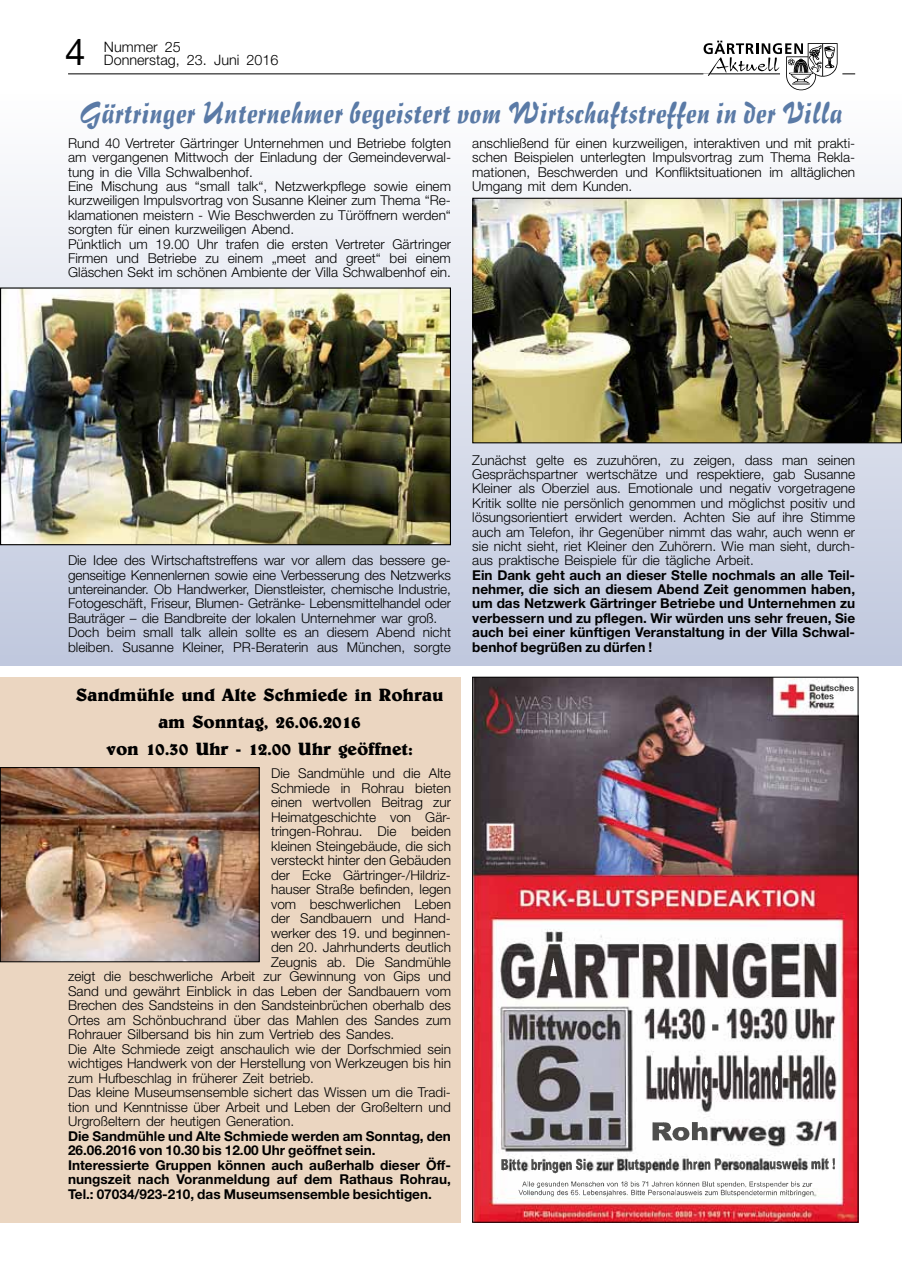
<style>
.page{position:relative;width:902px;height:1280px;background:#fff}
.page>*{position:absolute;margin:0;border:0;box-sizing:border-box;transform-origin:0 0}
.t1{font:36.75px "Helvetica Neue";color:#000}
.t2{font:33px "Impuls BT";color:#5a7aa6}
.t3{font:700 18px/27.2px "Belwe";letter-spacing:-.01em;color:#000;text-align:center}
.t4{font:300 14.4px/13.5px "Helvetica Neue";color:#000}
.t5{font:300 13.65px/14.4px "Helvetica Neue";color:#000}
.t6{font:700 13.65px/14.4px "Helvetica Neue";color:#000;text-align:justify}
</style>
<div class="page">
<hr style="left:68px;top:73px;width:712px;height:1px;background:#000">
<svg style="left:703px;top:41px;width:152px;height:49px"></svg>
<div style="left:0;top:677px;width:461px;height:545px;background:#ebd6c1"></div>
<div style="left:0;top:94px;width:901px;height:571px;background:linear-gradient(to bottom,#fefefe,#c0c8de)"></div>
<img style="left:2px;top:289px;width:447px;height:254px">
<div style="left:0;top:287px;width:451px;height:258px;border:1px solid #000"></div>
<img style="left:474px;top:200px;width:425px;height:241px">
<div style="left:472px;top:198px;width:429px;height:245px;border:1px solid #000"></div>
<img style="left:2px;top:769px;width:255px;height:191px">
<div style="left:0;top:767px;width:259px;height:195px;border:1px solid #000"></div>
<img style="left:474px;top:679px;width:382px;height:541px">
<img style="left:501px;top:684px;width:351px;height:513px">
<img style="left:551px;top:958px;width:226px;height:132px">
<h1 class="t1" style="left:65px;top:30px;width:22px">4</h1>
<p class="t4" style="left:104px;top:39px;width:176px">Nummer 25<br>Donnerstag, 23. Juni 2016</p>
<h2 class="t2" style="left:80px;top:93px;width:765px">Gärtringer Unternehmer begeistert vom Wirtschaftstreffen in der Villa</h2>
<p class="t5" style="left:68px;top:135px;width:384px">Rund 40 Vertreter Gärtringer Unternehmen und Betriebe folgten am vergangenen Mittwoch der Einladung der Gemeindeverwal&shy;tung in die Villa Schwalbenhof.<br>Eine Mischung aus “small talk“, Netzwerkpflege sowie einem kurzweiligen Impulsvortrag von Susanne Kleiner zum Thema “Re&shy;klamationen meistern - Wie Beschwerden zu Türöffnern werden“ sorgten für einen kurzweiligen Abend.<br>Pünktlich um 19.00 Uhr trafen die ersten Vertreter Gärtringer Firmen und Betriebe zu einem „meet and greet“ bei einem Gläschen Sekt im schönen Ambiente der Villa Schwalbenhof ein.</p>
<p class="t5" style="left:472px;top:136px;width:384px;text-align:justify">anschließend für einen kurzweiligen, interaktiven und mit prakti&shy;schen Beispielen unterlegten Impulsvortrag zum Thema Rekla&shy;mationen, Beschwerden und Konfliktsituationen im alltäglichen Umgang mit dem Kunden.</p>
<p class="t5" style="left:68px;top:553px;width:384px">Die Idee des Wirtschaftstreffens war vor allem das bessere ge&shy;genseitige Kennenlernen sowie eine Verbesserung des Netzwerks untereinander. Ob Handwerker, Dienstleister, chemische Industrie, Fotogeschäft, Friseur, Blumen- Getränke- Lebensmittelhandel oder Bauträger – die Bandbreite der lokalen Unternehmer war groß.<br>Doch beim small talk allein sollte es an diesem Abend nicht bleiben. Susanne Kleiner, PR-Beraterin aus München, sorgte</p>
<h3 class="t3" style="left:76px;top:681px;width:369px">Sandmühle und Alte Schmiede in Rohrau am Sonntag, 26.06.2016<br>von 10.30 Uhr - 12.00 Uhr geöffnet:</h3>
<p class="t5" style="left:271px;top:766px;width:181px">Die Sandmühle und die Alte</p>
<p class="t5" style="left:271px;top:780px;width:181px">Schmiede in Rohrau bieten</p>
<p class="t5" style="left:271px;top:795px;width:181px">einen wertvollen Beitrag zur</p>
<p class="t5" style="left:271px;top:809px;width:181px">Heimatgeschichte von Gär-</p>
<p class="t5" style="left:271px;top:824px;width:181px">tringen-Rohrau. Die beiden</p>
<p class="t5" style="left:271px;top:838px;width:181px">kleinen Steingebäude, die sich</p>
<p class="t5" style="left:271px;top:853px;width:181px">versteckt hinter den Gebäuden</p>
<p class="t5" style="left:271px;top:867px;width:181px">der Ecke Gärtringer-/Hildriz-</p>
<p class="t5" style="left:271px;top:882px;width:181px">hauser Straße befinden, legen</p>
<p class="t5" style="left:271px;top:896px;width:181px">vom beschwerlichen Leben</p>
<p class="t5" style="left:271px;top:911px;width:181px">der Sandbauern und Hand-</p>
<p class="t5" style="left:271px;top:925px;width:181px">werker des 19. und beginnen-</p>
<p class="t5" style="left:271px;top:940px;width:181px">den 20. Jahrhunderts deutlich</p>
<p class="t5" style="left:271px;top:954px;width:181px">Zeugnis ab. Die Sandmühle</p>
<p class="t5" style="left:68px;top:969px;width:384px">zeigt die beschwerliche Arbeit zur Gewinnung von Gips und</p>
<p class="t5" style="left:68px;top:983px;width:384px">Sand und gewährt Einblick in das Leben der Sandbauern vom</p>
<p class="t5" style="left:68px;top:998px;width:384px">Brechen des Sandsteins in den Sandsteinbrüchen oberhalb des</p>
<p class="t5" style="left:68px;top:1012px;width:384px">Ortes am Schönbuchrand über das Mahlen des Sandes zum</p>
<p class="t5" style="left:68px;top:1027px;width:328px">Rohrauer Silbersand bis hin zum Vertrieb des Sandes.</p>
<p class="t5" style="left:68px;top:1041px;width:384px">Die Alte Schmiede zeigt anschaulich wie der Dorfschmied sein</p>
<p class="t5" style="left:68px;top:1056px;width:384px">wichtiges Handwerk von der Herstellung von Werkzeugen bis hin</p>
<p class="t5" style="left:68px;top:1070px;width:247px">zum Hufbeschlag in früherer Zeit betrieb.</p>
<p class="t5" style="left:68px;top:1085px;width:384px">Das kleine Museumsensemble sichert das Wissen um die Tradi-</p>
<p class="t5" style="left:68px;top:1099px;width:384px">tion und Kenntnisse über Arbeit und Leben der Großeltern und</p>
<p class="t5" style="left:68px;top:1114px;width:228px">Urgroßeltern der heutigen Generation.</p>
<p class="t6" style="left:68px;top:1128px;width:384px;text-align:left">Die Sandmühle und Alte Schmiede werden am Sonntag, den 26.06.2016 von 10.30 bis 12.00 Uhr geöffnet sein.<br>Interessierte Gruppen können auch außerhalb dieser Öff&shy;nungszeit nach Voranmeldung auf dem Rathaus Rohrau, Tel.: 07034/923-210, das Museumsensemble besichtigen.</p>
<p class="t5" style="left:472px;top:452px;width:384px;text-align:justify">Zunächst gelte es zuzuhören, zu zeigen, dass man seinen Gesprächspartner wertschätze und respektiere, gab Susanne Kleiner als Oberziel aus. Emotionale und negativ vorgetragene Kritik sollte nie persönlich genommen und möglichst positiv und lösungsorientiert erwidert werden. Achten Sie auf ihre Stimme auch am Telefon, ihr Gegenüber nimmt das wahr, auch wenn er sie nicht sieht, riet Kleiner den Zuhörern. Wie man sieht, durch&shy;aus praktische Beispiele für die tägliche Arbeit.</p>
<p class="t6" style="left:472px;top:567px;width:384px">Ein Dank geht auch an dieser Stelle nochmals an alle Teil&shy;nehmer, die sich an diesem Abend Zeit genommen haben, um das Netzwerk Gärtringer Betriebe und Unternehmen zu verbessern und zu pflegen. Wir würden uns sehr freuen, Sie auch bei einer künftigen Veranstaltung in der Villa Schwal&shy;benhof begrüßen zu dürfen !</p>
</div>
